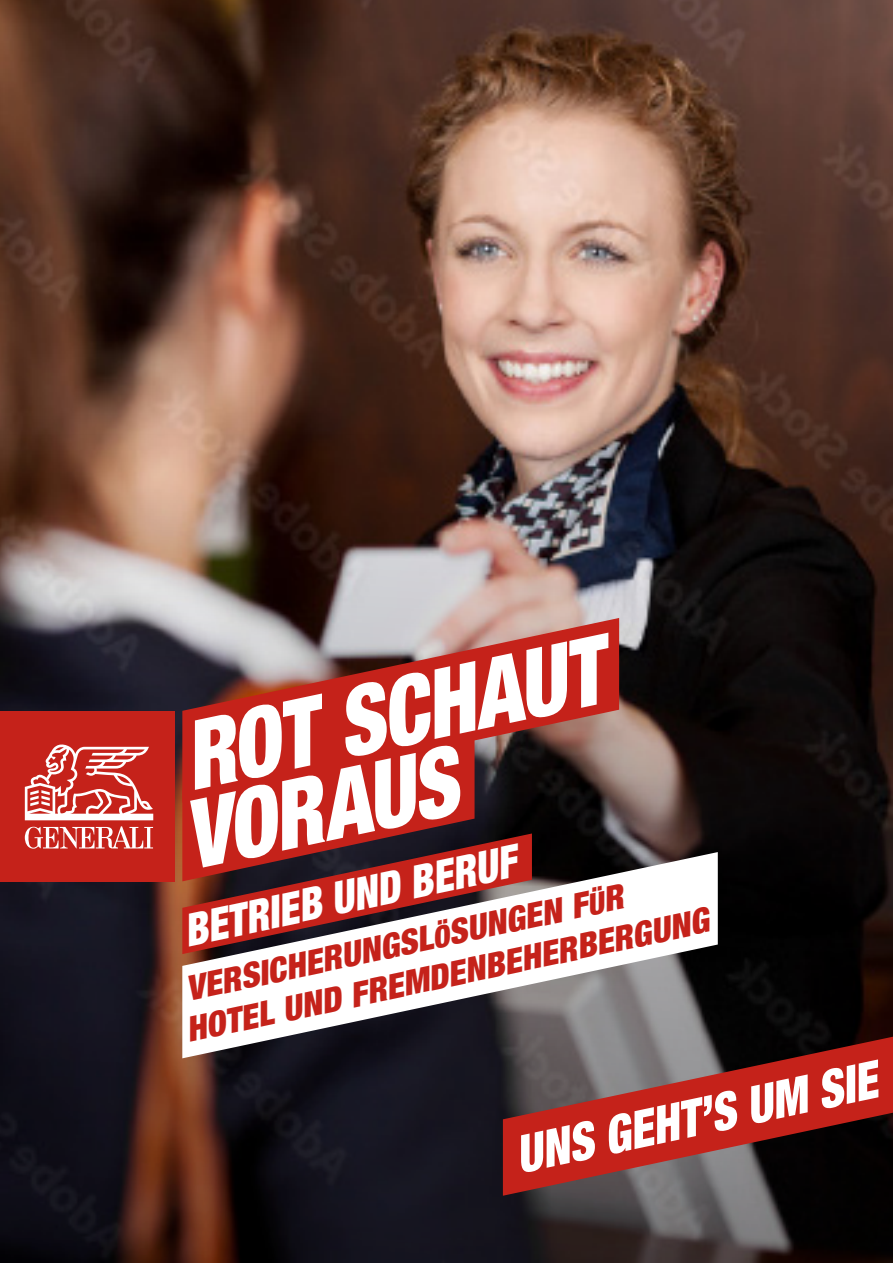
<style>
.page{position:relative;width:893px;height:1263px;background:#fff}
.page>*{position:absolute;margin:0;border:0;box-sizing:border-box;transform-origin:0 0}
.t1{font:italic 900 condensed 95.1px "Helvetica Neue LT Std";color:#fff;scale:.9 1}
.t2{font:italic 900 condensed 51.9px "Helvetica Neue LT Std";color:#fff;scale:.9 1}
.t3{font:italic 900 condensed 45px "Helvetica Neue LT Std";color:#fff;scale:.9 1}
.t4{font:italic 900 condensed 34.5px "Helvetica Neue LT Std";color:#c5221a}
.s1{font-size:30px}
</style>
<div class="page">
<img style="left:0;top:0;width:893px;height:434px">
<img style="left:0;top:434px;width:893px;height:829px">
<svg style="left:182px;top:852px;width:536px;height:206px"></svg>
<svg style="left:503px;top:1037px;width:390px;height:159px;background:#833330"></svg>
<svg style="left:182px;top:618px;width:437px;height:184px;background:#a14d49"></svg>
<div style="left:182px;top:727px;width:293px;height:106px;background:#c5221a"></div>
<svg style="left:182px;top:833px;width:350px;height:121px"></svg>
<div style="left:0;top:711px;width:175px;height:170px;background:#c5221a"></div>
<svg style="left:25px;top:826px;width:128px;height:23px"></svg>
<svg style="left:25px;top:744px;width:128px;height:76px"></svg>
<p class="t1" style="left:172px;top:700px;width:475px;rotate:-12deg">ROT SCHAUT</p>
<p class="t1" style="left:172px;top:780px;width:309px;rotate:-12deg">VORAUS</p>
<p class="t3" style="left:178px;top:904px;width:378px;rotate:-12deg">BETRIEB UND BERUF</p>
<p class="t4" style="left:182px;top:968px;width:447px;rotate:-12deg">VERSICHERUNGSL<span class="s1">Ö</span>SUNGEN F<span class="s1">Ü</span>R</p>
<p class="t4" style="left:182px;top:1009px;width:535px;rotate:-12deg">HOTEL UND FREMDENBEHERBERGUNG</p>
<p class="t2" style="left:509px;top:1124px;width:410px;rotate:-12deg">UNS GEHT’S UM SIE</p>
</div>
